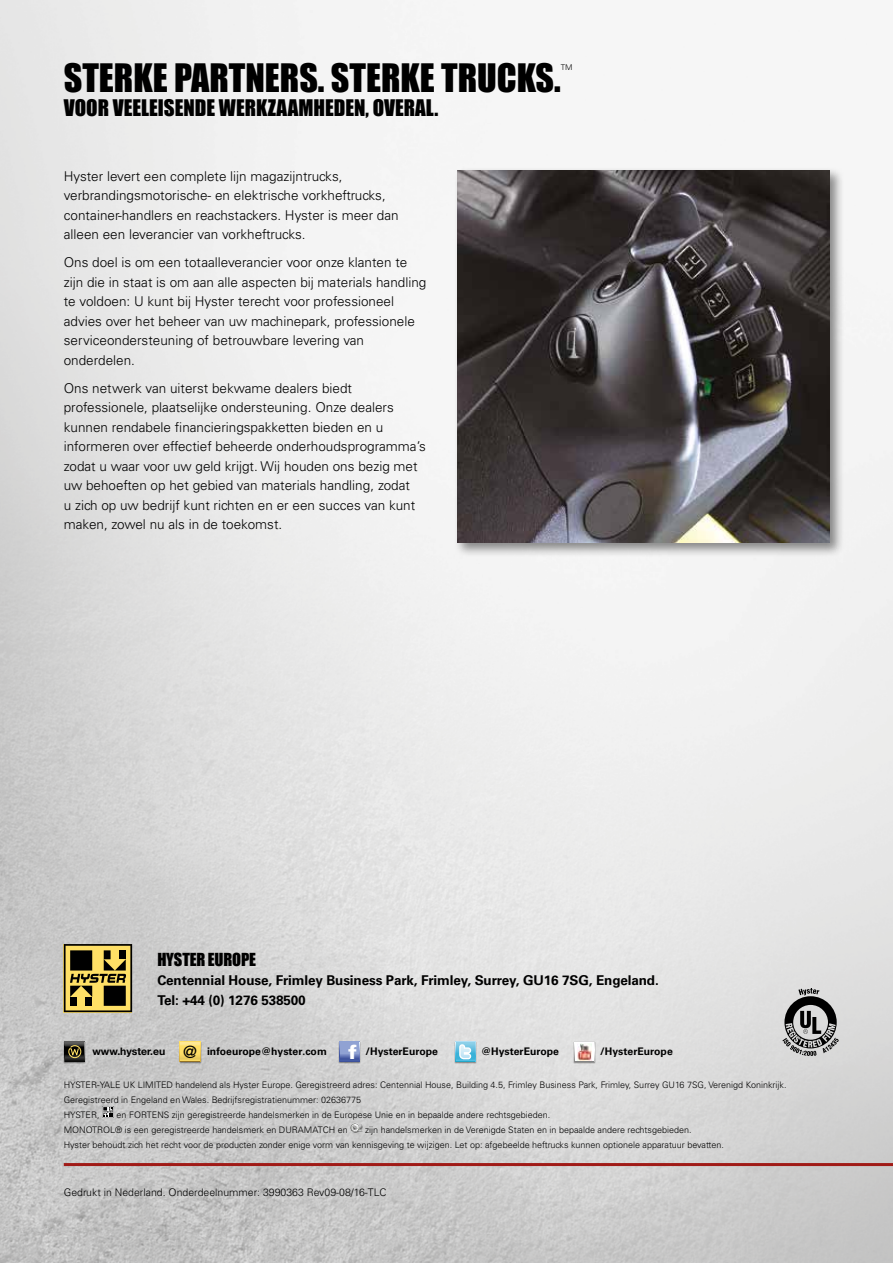
<style>
.page{position:relative;width:893px;height:1263px;background:#fff}
.page>*{position:absolute;margin:0;border:0;box-sizing:border-box;transform-origin:0 0}
.t1{font:36px "Impact";color:#000}
.t2{font:21px "Impact";color:#000}
.t3{font:900 19.5px "Univers";color:#fff}
.t4{font:17.25px "VAG Rounded Lt";color:#000}
.t5{font:16.5px "Impact";letter-spacing:-.01em;color:#000}
.t6{font:300 13.5px/19.5px "Univers";color:#000}
.t7{font:700 13.5px/19.5px "Univers";letter-spacing:-.01em;color:#000}
.t8{font:700 10.5px "Univers";color:#000}
.t9{font:300 10.5px "Univers";color:#000}
.t10{font:700 10.5px "Helvetica Neue";color:#000}
.t11{font:300 9px/15px "Univers";color:#000}
.t12{font:300 7.8px "Univers";color:#000}
</style>
<div class="page">
<img style="left:0;top:0;width:893px;height:1263px">
<div style="left:454px;top:167px;width:391px;height:391px;background:#000;opacity:.45"></div>
<img style="left:457px;top:170px;width:372px;height:372px">
<img style="left:179px;top:1041px;width:22px;height:22px">
<svg style="left:180px;top:1042px;width:20px;height:20px"></svg>
<svg style="left:181px;top:1042px;width:19px;height:19px"></svg>
<svg style="left:181px;top:1043px;width:18px;height:18px"></svg>
<img style="left:64px;top:1041px;width:22px;height:22px">
<svg style="left:65px;top:1042px;width:20px;height:20px"></svg>
<svg style="left:65px;top:1042px;width:19px;height:19px"></svg>
<svg style="left:66px;top:1043px;width:18px;height:18px"></svg>
<img style="left:339px;top:1041px;width:22px;height:22px">
<svg style="left:339px;top:1042px;width:21px;height:20px"></svg>
<div style="left:340px;top:1042px;width:19px;height:19px;background:#90a2d3"></div>
<svg style="left:340px;top:1054px;width:19px;height:7px"></svg>
<img style="left:454px;top:1041px;width:22px;height:22px">
<svg style="left:455px;top:1042px;width:20px;height:20px"></svg>
<svg style="left:456px;top:1042px;width:19px;height:19px"></svg>
<svg style="left:456px;top:1043px;width:18px;height:18px"></svg>
<img style="left:573px;top:1041px;width:22px;height:22px">
<svg style="left:574px;top:1042px;width:20px;height:20px"></svg>
<div style="left:575px;top:1042px;width:19px;height:19px;background:#fff"></div>
<svg style="left:68px;top:1045px;width:14px;height:14px"></svg>
<svg style="left:459px;top:1044px;width:12px;height:15px"></svg>
<img style="left:577px;top:1043px;width:15px;height:17px">
<svg style="left:64px;top:944px;width:68px;height:68px"></svg>
<div style="left:70px;top:950px;width:22px;height:20px;background:#000"></div>
<hr style="left:64px;top:1163px;width:829px;height:3px;background:#a01a16">
<svg style="left:782px;top:988px;width:57px;height:68px"></svg>
<svg style="left:102px;top:1106px;width:12px;height:12px"></svg>
<svg style="left:350px;top:1123px;width:15px;height:10px"></svg>
<h1 class="t1" style="left:64px;top:50px;width:498px">STERKE PARTNERS. STERKE TRUCKS.</h1>
<p class="t12" style="left:561px;top:62px;width:13px">TM</p>
<h2 class="t2" style="left:64px;top:91px;width:376px">VOOR VEELEISENDE WERKZAAMHEDEN, OVERAL.</h2>
<p class="t6" style="left:64px;top:166px;width:336px">Hyster levert een complete lijn magazijntrucks, verbrandingsmotorische- en elektrische vorkheftrucks, container-handlers en reachstackers. Hyster is meer dan alleen een leverancier van vorkheftrucks.</p>
<p class="t6" style="left:64px;top:253px;width:364px">Ons doel is om een totaalleverancier voor onze klanten te zijn die in staat is om aan alle aspecten bij materials handling te voldoen: U kunt bij Hyster terecht voor professioneel advies over het beheer van uw machinepark, professionele serviceondersteuning of betrouwbare levering van onderdelen.</p>
<p class="t6" style="left:64px;top:378px;width:364px">Ons netwerk van uiterst bekwame dealers biedt professionele, plaatselijke ondersteuning. Onze dealers kunnen rendabele financieringspakketten bieden en u informeren over effectief beheerde onderhoudsprogramma’s zodat u waar voor uw geld krijgt. Wij houden ons bezig met uw behoeften op het gebied van materials handling, zodat<br>u zich op uw bedrijf kunt richten en er een succes van kunt maken, zowel nu als in de toekomst.</p>
<p class="t5" style="left:157px;top:946px;width:100px">HYSTER EUROPE</p>
<p class="t7" style="left:157px;top:971px;width:503px">Centennial House, Frimley Business Park, Frimley, Surrey, GU16 7SG, Engeland.<br>Tel: +44 (0) 1276 538500</p>
<p class="t4" style="left:183px;top:1042px;width:15px">@</p>
<h3 class="t3" style="left:348px;top:1040px;width:10px">f</h3>
<p class="t10" style="left:92px;top:1044px;width:74px">www.hyster.eu</p>
<p class="t8" style="left:207px;top:1045px;width:121px">infoeurope@hyster.com</p>
<p class="t8" style="left:365px;top:1045px;width:74px">/HysterEurope</p>
<p class="t8" style="left:481px;top:1045px;width:80px">@HysterEurope</p>
<p class="t8" style="left:600px;top:1045px;width:74px">/HysterEurope</p>
<p class="t11" style="left:64px;top:1077px;width:724px">HYSTER-YALE UK LIMITED handelend als Hyster Europe. Geregistreerd adres: Centennial House, Building 4.5, Frimley Business Park, Frimley, Surrey GU16 7SG, Verenigd Koninkrijk.<br>Geregistreerd in Engeland en Wales. Bedrijfsregistratienummer: 02636775<br>HYSTER,</p>
<p class="t11" style="left:64px;top:1107px;width:488px;text-indent:53px">en FORTENS zijn geregistreerde handelsmerken in de Europese Unie en in bepaalde andere rechtsgebieden.<br>MONOTROL® is een geregistreerde handelsmerk en DURAMATCH en</p>
<p class="t11" style="left:64px;top:1122px;width:662px;text-indent:301px">zijn handelsmerken in de Verenigde Staten en in bepaalde andere rechtsgebieden.<br>Hyster behoudt zich het recht voor de producten zonder enige vorm van kennisgeving te wijzigen. Let op: afgebeelde heftrucks kunnen optionele apparatuur bevatten.</p>
<p class="t9" style="left:64px;top:1186px;width:324px">Gedrukt in Nederland. Onderdeelnummer: 3990363 Rev09-08/16-TLC</p>
</div>
